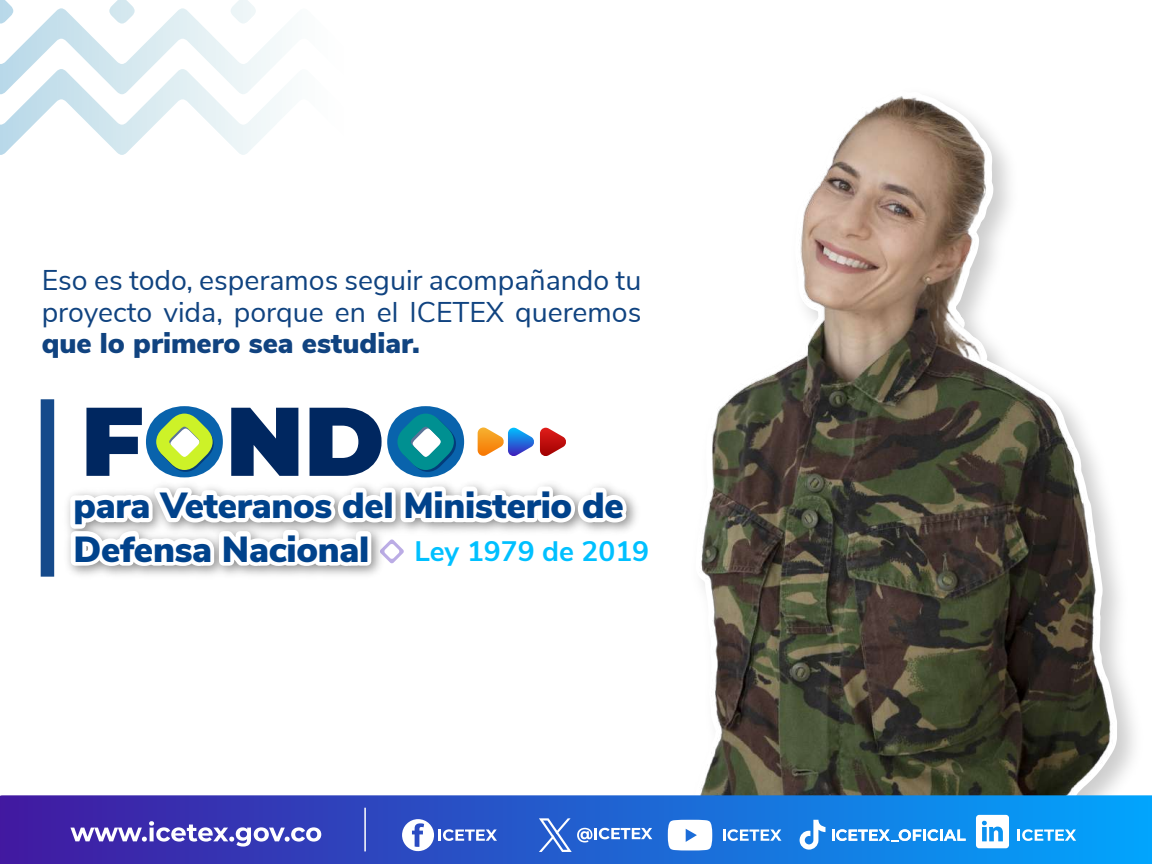
<style>
.page{position:relative;width:1152px;height:864px;background:#fff}
.page>*{position:absolute;margin:0;border:0;box-sizing:border-box;transform-origin:0 0}
.t1{font:900 36.15px/43.5px "Nunito Sans";letter-spacing:-.01em;color:#00428b}
.t2{font:28.5px/31.5px "Nunito Sans";color:#104380}
.t3{font:900 28.5px "Nunito Sans";color:#104380}
.s1{font-weight:700;font-size:28.05px;color:#00c0ff}
</style>
<div class="page">
<svg style="left:0;top:0;width:282px;height:155px"></svg>
<img style="left:700px;top:96px;width:434px;height:699px">
<svg style="left:0;top:795px;width:1152px;height:69px;background:#2261cf"></svg>
<svg style="left:402px;top:819px;width:95px;height:32px"></svg>
<svg style="left:976px;top:815px;width:33px;height:33px"></svg>
<svg style="left:723px;top:829px;width:58px;height:12px"></svg>
<svg style="left:1018px;top:829px;width:58px;height:12px"></svg>
<svg style="left:668px;top:820px;width:44px;height:30px"></svg>
<svg style="left:800px;top:820px;width:25px;height:30px"></svg>
<svg style="left:832px;top:829px;width:134px;height:13px"></svg>
<svg style="left:70px;top:821px;width:251px;height:26px"></svg>
<hr style="left:364px;top:808px;width:2px;height:43px;background:#fff">
<div style="left:41px;top:399px;width:13px;height:178px;background:#154a8b"></div>
<svg style="left:67px;top:406px;width:566px;height:169px"></svg>
<svg style="left:539px;top:818px;width:113px;height:34px;background:#497ed8"></svg>
<p class="t2" style="left:42px;top:263px;width:601px">Eso es todo, esperamos seguir acompañando tu proyecto vida, porque en el ICETEX queremos</p>
<p class="t3" style="left:42px;top:322px;width:380px">que lo primero sea estudiar.</p>
<p class="t1" style="left:74px;top:482px;width:577px">para Veteranos del Ministerio de<br>Defensa Nacional <span class="s1">Ley 1979 de 2019</span></p>
</div>
